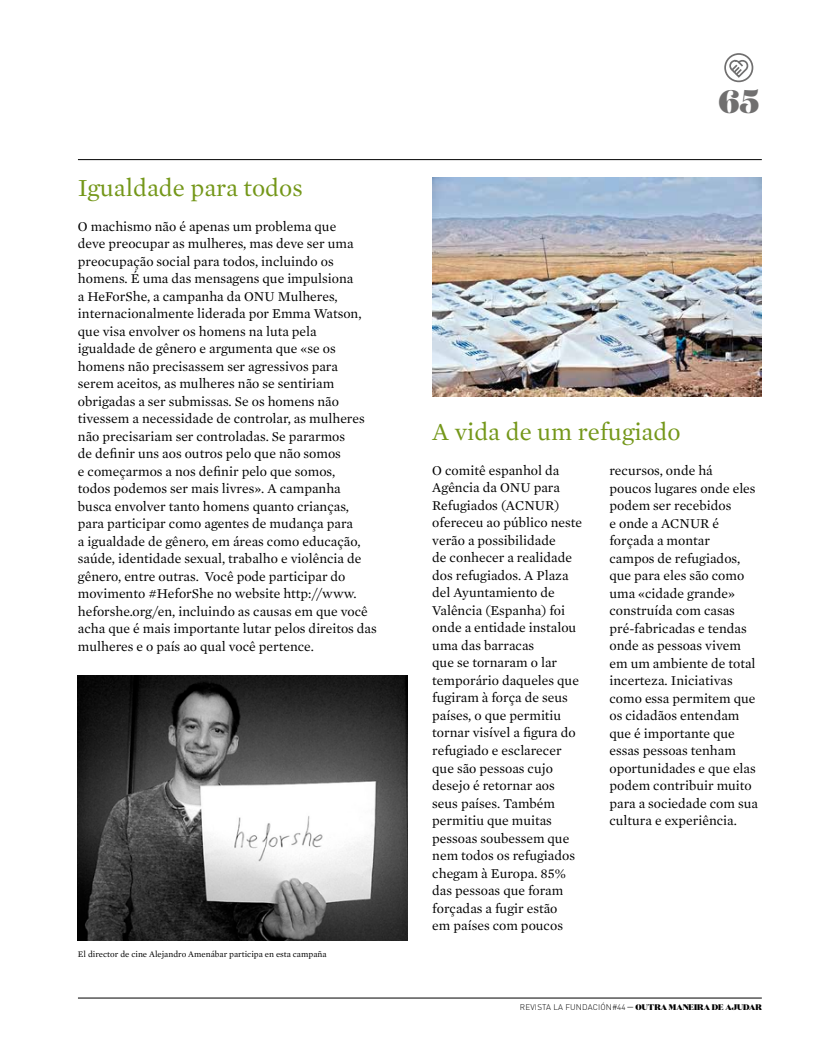
<style>
.page{position:relative;width:815px;height:1063px;background:#fff}
.page>*{position:absolute;margin:0;border:0;box-sizing:border-box;transform-origin:0 0}
.t1{font:900 32.5px "Domaine Display";color:#706f6f}
.t2{font:25px "Mercury Text G1";color:#749719}
.t3{font:13.75px/17.5px "Mercury Text G1";color:#000}
.t4{font:8.75px "Mercury Text G1";color:#000}
.t5{font:300 8.12px "DIN Pro";letter-spacing:.02em;color:#000}
.s1{font-family:"Domaine Display";font-weight:900}
</style>
<div class="page">
<hr style="left:78px;top:159px;width:684px;height:1px;background:#000">
<svg style="left:725px;top:54px;width:27px;height:27px"></svg>
<svg style="left:728px;top:58px;width:22px;height:23px"></svg>
<div style="left:724px;top:53px;width:29px;height:29px;border:2px solid #706f6f;border-radius:50%"></div>
<hr style="left:78px;top:998px;width:684px;height:1px;background:#000">
<img style="left:78px;top:676px;width:329px;height:264px">
<img style="left:432px;top:177px;width:330px;height:220px">
<h2 class="t2" style="left:78px;top:173px;width:226px">Igualdade para todos</h2>
<p class="t3" style="left:78px;top:217px;width:300px">O machismo não é apenas um problema que<br>deve preocupar as mulheres, mas deve ser uma preocupação social para todos, incluindo os homens. É uma das mensagens que impulsiona<br>a HeForShe, a campanha da ONU Mulheres, internacionalmente liderada por Emma Watson, que visa envolver os homens na luta pela igualdade de gênero e argumenta que «se os homens não precisassem ser agressivos para serem aceitos, as mulheres não se sentiriam obrigadas a ser submissas. Se os homens não tivessem a necessidade de controlar, as mulheres não precisariam ser controladas. Se pararmos<br>de definir uns aos outros pelo que não somos<br>e começarmos a nos definir pelo que somos,<br>todos podemos ser mais livres». A campanha busca envolver tanto homens quanto crianças, para participar como agentes de mudança para<br>a igualdade de gênero, em áreas como educação, saúde, identidade sexual, trabalho e violência de gênero, entre outras. Você pode participar do movimento #HeforShe no website http://www. heforshe.org/en, incluindo as causas em que você acha que é mais importante lutar pelos direitos das mulheres e o país ao qual você pertence.</p>
<p class="t4" style="left:78px;top:949px;width:250px">El director de cine Alejandro Amenábar participa en esta campaña</p>
<h1 class="t1" style="left:718px;top:80px;width:42px">65</h1>
<h2 class="t2" style="left:432px;top:417px;width:250px">A vida de um refugiado</h2>
<p class="t3" style="left:432px;top:462px;width:151px">O comitê espanhol da<br>Agência da ONU para<br>Refugiados (ACNUR) ofereceu ao público neste verão a possibilidade<br>de conhecer a realidade dos refugiados. A Plaza del Ayuntamiento de<br>Valência (Espanha) foi onde a entidade instalou uma das barracas<br>que se tornaram o lar temporário daqueles que fugiram à força de seus países, o que permitiu tornar visível a figura do refugiado e esclarecer que são pessoas cujo desejo é retornar aos seus países. Também permitiu que muitas pessoas soubessem que nem todos os refugiados chegam à Europa. 85% das pessoas que foram forçadas a fugir estão<br>em países com poucos</p>
<p class="t3" style="left:609px;top:462px;width:150px">recursos, onde há poucos lugares onde eles podem ser recebidos<br>e onde a ACNUR é forçada a montar campos de refugiados, que para eles são como uma «cidade grande» construída com casas pré-fabricadas e tendas onde as pessoas vivem em um ambiente de total incerteza. Iniciativas como essa permitem que os cidadãos entendam que é importante que essas pessoas tenham oportunidades e que elas podem contribuir muito para a sociedade com sua cultura e experiência.</p>
<p class="t5" style="left:520px;top:1001px;width:243px">REVISTA LA FUNDACIÓN#44 <span class="s1">— OUTRA MANEIRA DE AJUDAR</span></p>
</div>
